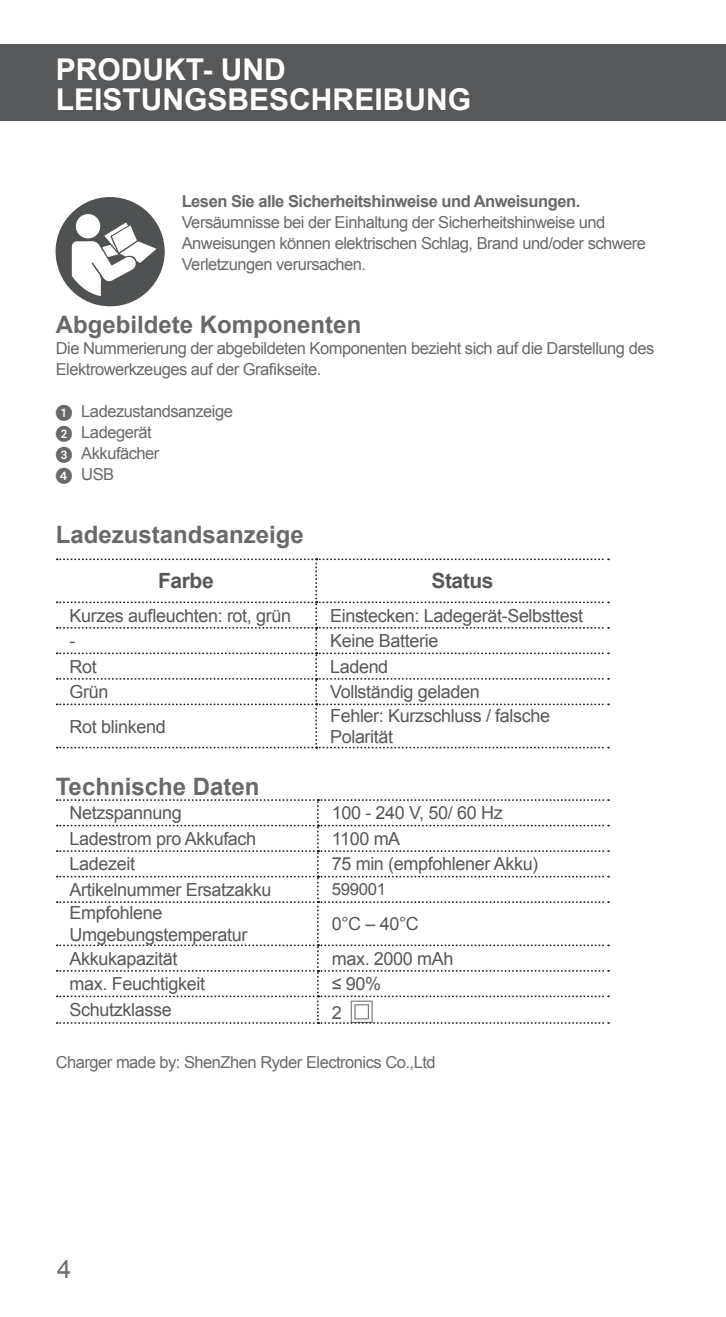
<style>
.page{position:relative;width:726px;height:1317px;background:#fff}
.page>*{position:absolute;margin:0;border:0;box-sizing:border-box;transform-origin:0 0}
.t1{font:700 30px/30px "Arial";color:#fff}
.t2{font:25.5px "Arial";color:#6c6d70}
.t3{font:700 24px "Arial";color:#69696c}
.t4{font:700 21px "Arial";letter-spacing:-.02em;color:#57585a}
.t5{font:18px/21.6px "Arial";letter-spacing:-.02em;color:#57585a}
.t6{font:16.8px "Arial";letter-spacing:-.02em;color:#57585a}
.t7{font:16.5px/21px "Arial";letter-spacing:-.03em;color:#69696c}
.t8{font:700 16.5px "Arial";letter-spacing:-.03em;color:#69696c}
.s1{font-family:"European Pi One"}
</style>
<div class="page">
<div style="left:0;top:44px;width:725px;height:77px;background:#57585a"></div>
<svg style="left:57px;top:558px;width:552px;height:190px"></svg>
<svg style="left:57px;top:799px;width:552px;height:225px"></svg>
<svg style="left:56px;top:197px;width:109px;height:109px"></svg>
<h1 class="t1" style="left:56px;top:56px;width:417px">PRODUKT- UND<br>LEISTUNGSBESCHREIBUNG</h1>
<p class="t8" style="left:182px;top:190px;width:400px">Lesen Sie alle Sicherheitshinweise und Anweisungen.</p>
<p class="t7" style="left:182px;top:212px;width:466px">Versäumnisse bei der Einhaltung der Sicherheitshinweise und<br>Anweisungen können elektrischen Schlag, Brand und/oder schwere<br>Verletzungen verursachen.</p>
<h3 class="t3" style="left:56px;top:309px;width:307px">Abgebildete Komponenten</h3>
<p class="t7" style="left:56px;top:338px;width:600px">Die Nummerierung der abgebildeten Komponenten bezieht sich auf die Darstellung des<br>Elektrowerkzeuges auf der Grafikseite.</p>
<p class="t7" style="left:56px;top:401px;width:179px"><span class="s1">1</span> Ladezustandsanzeige<br><span class="s1">2</span> Ladegerät<br><span class="s1">3</span> Akkufächer<br><span class="s1">4</span> USB</p>
<h3 class="t3" style="left:56px;top:519px;width:250px">Ladezustandsanzeige</h3>
<p class="t4" style="left:158px;top:567px;width:57px">Farbe</p>
<p class="t4" style="left:431px;top:567px;width:64px">Status</p>
<p class="t5" style="left:70px;top:605px;width:223px">Kurzes aufleuchten: rot, grün</p>
<p class="t5" style="left:330px;top:605px;width:254px">Einstecken: Ladegerät-Selbsttest</p>
<p class="t5" style="left:70px;top:630px;width:7px">-</p>
<p class="t5" style="left:330px;top:630px;width:110px">Keine Batterie</p>
<p class="t5" style="left:70px;top:656px;width:29px">Rot</p>
<p class="t5" style="left:330px;top:656px;width:60px">Ladend</p>
<p class="t5" style="left:70px;top:681px;width:40px">Grün</p>
<p class="t5" style="left:330px;top:681px;width:151px">Vollständig geladen</p>
<p class="t5" style="left:70px;top:716px;width:98px">Rot blinkend</p>
<p class="t5" style="left:330px;top:705px;width:221px">Fehler: Kurzschluss / falsche<br>Polarität</p>
<h3 class="t3" style="left:56px;top:771px;width:205px">Technische Daten</h3>
<p class="t5" style="left:70px;top:802px;width:114px">Netzspannung</p>
<p class="t5" style="left:332px;top:802px;width:172px">100 - 240 V, 50/ 60 Hz</p>
<p class="t5" style="left:70px;top:828px;width:188px">Ladestrom pro Akkufach</p>
<p class="t5" style="left:332px;top:828px;width:70px">1100 mA</p>
<p class="t5" style="left:70px;top:853px;width:67px">Ladezeit</p>
<p class="t5" style="left:332px;top:853px;width:208px">75 min (empfohlener Akku)</p>
<p class="t5" style="left:70px;top:879px;width:203px">Artikelnummer Ersatzakku</p>
<p class="t6" style="left:332px;top:879px;width:56px">599001</p>
<p class="t5" style="left:70px;top:902px;width:179px">Empfohlene<br>Umgebungstemperatur</p>
<p class="t5" style="left:332px;top:913px;width:89px">0°C – 40°C</p>
<p class="t5" style="left:70px;top:948px;width:109px">Akkukapazität</p>
<p class="t5" style="left:332px;top:948px;width:123px">max. 2000 mAh</p>
<p class="t5" style="left:70px;top:973px;width:137px">max. Feuchtigkeit</p>
<p class="t5" style="left:332px;top:973px;width:51px">≤ 90%</p>
<p class="t5" style="left:70px;top:999px;width:104px">Schutzklasse</p>
<p class="t5" style="left:332px;top:1002px;width:12px">2</p>
<p class="t7" style="left:56px;top:1052px;width:381px">Charger made by: ShenZhen Ryder Electronics Co.,Ltd</p>
<h2 class="t2" style="left:57px;top:1253px;width:16px">4</h2>
</div>
